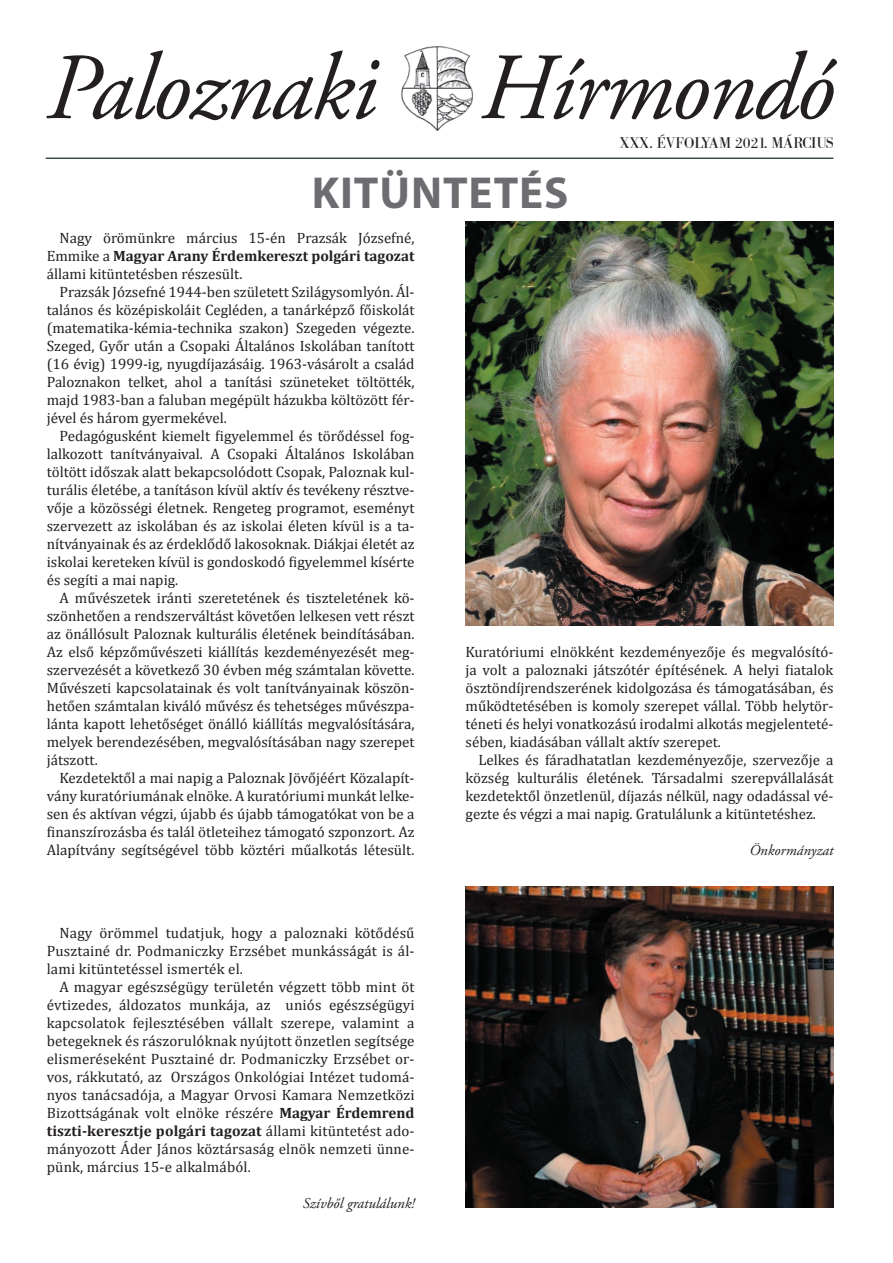
<style>
.page{position:relative;width:893px;height:1263px;background:#fff}
.page>*{position:absolute;margin:0;border:0;box-sizing:border-box;transform-origin:0 0}
.t1{font:italic 94.5px "Adobe Garamond Pro";letter-spacing:-.02em;color:#231f20}
.cím_nagy{font:700 45px "Myriad Pro";letter-spacing:.02em;color:#6c6d70}
.SZÖVEG{font:15px/18px "Cambria";color:#231f20;text-align:justify}
.aláírás{font:italic 15px "Adobe Garamond Pro";color:#231f20}
.t2{font:15px "B Bodoni PFL";color:#231f20}
.s1{font-weight:700}
</style>
<div class="page">
<img style="left:401px;top:46px;width:73px;height:86px">
<hr style="left:46px;top:158px;width:787px;height:1px;background:#424b4e">
<img style="left:466px;top:222px;width:367px;height:403px">
<img style="left:466px;top:887px;width:367px;height:321px">
<p class="t1" style="left:46px;top:31px;width:333px">Paloznaki</p>
<p class="t1" style="left:480px;top:31px;width:356px">Hírmondó</p>
<p class="t2" style="left:620px;top:134px;width:215px">XXX. ÉVFOLYAM 2021. MÁRCIUS</p>
<p class="cím_nagy" style="left:312px;top:163px;width:258px">KITÜNTETÉS</p>
<p class="SZÖVEG" style="left:47px;top:228px;width:369px;text-indent:13px">Nagy örömünkre március 15-én Prazsák Józsefné, Emmike a <span class="s1">Magyar Arany Érdemkereszt polgári tagozat </span>állami kitüntetésben részesült.</p>
<p class="SZÖVEG" style="left:47px;top:282px;width:369px;text-indent:13px">Prazsák Józsefné 1944-ben született Szilágysomlyón. Ál&shy;talános és középiskoláit Cegléden, a tanárképző főiskolát (matematika-kémia-technika szakon) Szegeden végezte.<br>Szeged, Győr után a Csopaki Általános Iskolában tanított (16 évig) 1999-ig, nyugdíjazásáig. 1963-vásárolt a család Paloznakon telket, ahol a tanítási szüneteket töltötték, majd 1983-ban a faluban megépült házukba költözött fér&shy;jével és három gyermekével.</p>
<p class="SZÖVEG" style="left:47px;top:426px;width:369px;text-indent:13px">Pedagógusként kiemelt figyelemmel és törődéssel fog&shy;lalkozott tanítványaival. A Csopaki Általános Iskolában töltött időszak alatt bekapcsolódott Csopak, Paloznak kul&shy;turális életébe, a tanításon kívül aktív és tevékeny résztve&shy;vője a közösségi életnek. Rengeteg programot, eseményt szervezett az iskolában és az iskolai életen kívül is a ta&shy;nítványainak és az érdeklődő lakosoknak. Diákjai életét az iskolai kereteken kívül is gondoskodó figyelemmel kísérte és segíti a mai napig.</p>
<p class="SZÖVEG" style="left:47px;top:588px;width:369px;text-indent:13px">A művészetek iránti szeretetének és tiszteletének kö&shy;szönhetően a rendszerváltást követően lelkesen vett részt az önállósult Paloznak kulturális életének beindításában.<br>Az első képzőművészeti kiállítás kezdeményezését meg&shy;szervezését a következő 30 évben még számtalan követte.<br>Művészeti kapcsolatainak és volt tanítványainak köszön&shy;hetően számtalan kiváló művész és tehetséges művészpa&shy;lánta kapott lehetőséget önálló kiállítás megvalósítására, melyek berendezésében, megvalósításában nagy szerepet játszott.</p>
<p class="SZÖVEG" style="left:47px;top:768px;width:369px;text-indent:13px">Kezdetektől a mai napig a Paloznak Jövőjéért Közalapít&shy;vány kuratóriumának elnöke. A kuratóriumi munkát lelke&shy;sen és aktívan végzi, újabb és újabb támogatókat von be a finanszírozásba és talál ötleteihez támogató szponzort. Az Alapítvány segítségével több köztéri műalkotás létesült.</p>
<p class="SZÖVEG" style="left:466px;top:642px;width:369px">Kuratóriumi elnökként kezdeményezője és megvalósító&shy;ja volt a paloznaki játszótér építésének. A helyi fiatalok ösztöndíjrendszerének kidolgozása és támogatásában, és működtetésében is komoly szerepet vállal. Több helytör&shy;téneti és helyi vonatkozású irodalmi alkotás megjelenteté&shy;sében, kiadásában vállalt aktív szerepet.</p>
<p class="SZÖVEG" style="left:466px;top:750px;width:369px;text-indent:13px">Lelkes és fáradhatatlan kezdeményezője, szervezője a község kulturális életének. Társadalmi szerepvállalását kezdetektől önzetlenül, díjazás nélkül, nagy odadással vé&shy;gezte és végzi a mai napig. Gratulálunk a kitüntetéshez.</p>
<p class="aláírás" style="left:749px;top:841px;width:86px">Önkormányzat</p>
<p class="SZÖVEG" style="left:47px;top:923px;width:369px;text-indent:13px">Nagy örömmel tudatjuk, hogy a paloznaki kötődésű Pusztainé dr. Podmaniczky Erzsébet munkásságát is ál&shy;lami kitüntetéssel ismerték el.</p>
<p class="SZÖVEG" style="left:47px;top:977px;width:369px;text-indent:13px">A magyar egészségügy területén végzett több mint öt évtizedes, áldozatos munkája, az uniós egészségügyi kapcsolatok fejlesztésében vállalt szerepe, valamint a betegeknek és rászorulóknak nyújtott önzetlen segítsége elismeréseként Pusztainé dr. Podmaniczky Erzsébet or&shy;vos, rákkutató, az Országos Onkológiai Intézet tudomá&shy;nyos tanácsadója, a Magyar Orvosi Kamara Nemzetközi Bizottságának volt elnöke részére <span class="s1">Magyar Érdemrend tiszti-keresztje polgári tagozat</span> állami kitüntetést ado&shy;mányozott Áder János köztársaság elnök nemzeti ünne&shy;pünk, március 15-e alkalmából.</p>
<p class="aláírás" style="left:303px;top:1194px;width:113px">Szívből gratulálunk!</p>
</div>
